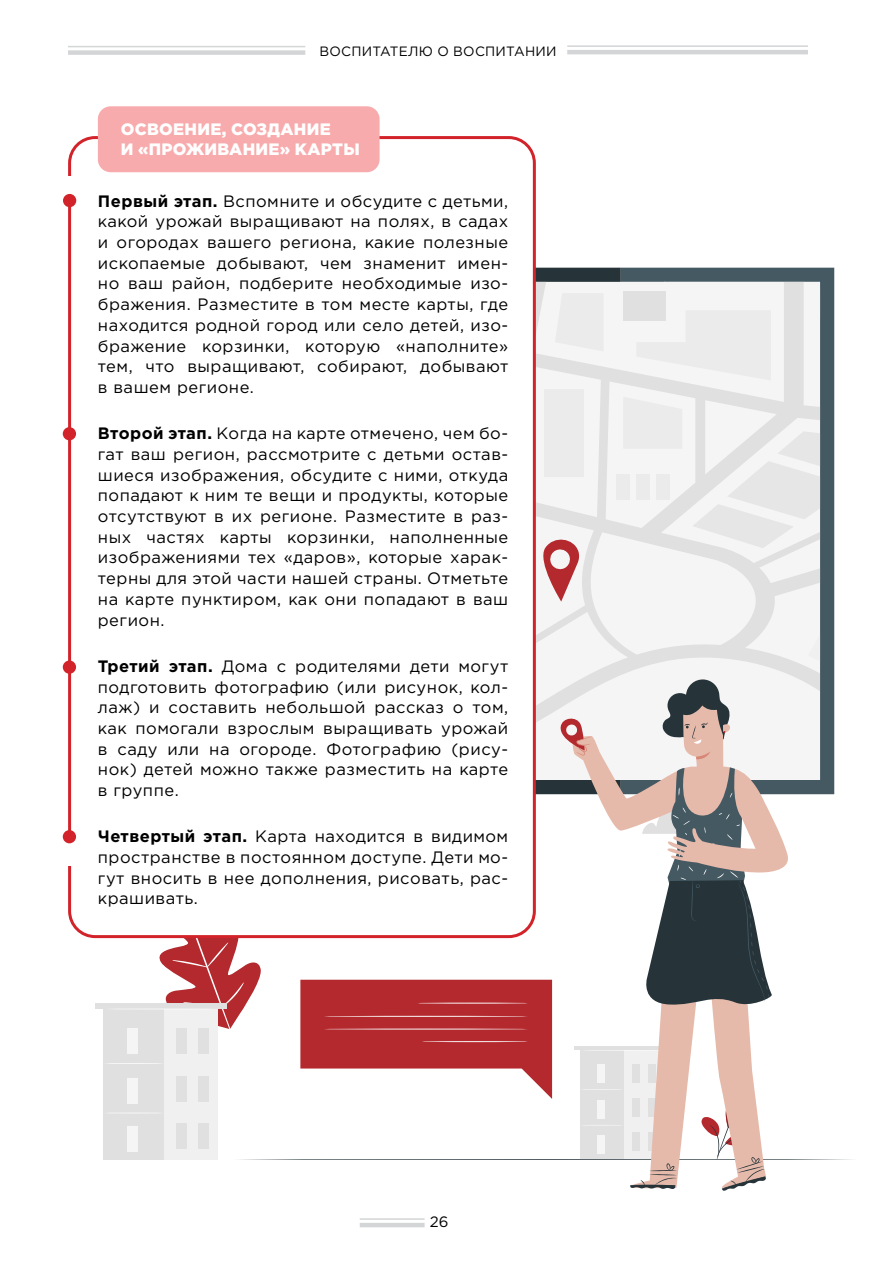
<style>
.page{position:relative;width:893px;height:1263px;background:#fff}
.page>*{position:absolute;margin:0;border:0;box-sizing:border-box;transform-origin:0 0}
.t1{font:16.5px/20.7px "Gotham Pro";letter-spacing:.03em;color:#000;text-align:justify}
.t2{font:900 16.5px/19.8px "Gotham Pro";letter-spacing:.02em;color:#fff}
.t3{font:15px "Gotham Pro";color:#000}
.t4{font:13.5px "Gotham Pro";letter-spacing:.02em;color:#000}
.s1{font-weight:700}
</style>
<div class="page">
<hr style="left:68px;top:46px;width:237px;height:1px;background:#d3d5d6">
<div style="left:68px;top:50px;width:237px;height:5px;background:#d3d5d6"></div>
<hr style="left:567px;top:45px;width:241px;height:2px;background:#d3d5d6">
<hr style="left:567px;top:50px;width:241px;height:4px;background:#d3d5d6">
<hr style="left:360px;top:1218px;width:65px;height:2px;background:#d3d5d6">
<hr style="left:360px;top:1223px;width:65px;height:4px;background:#d3d5d6">
<svg style="left:133px;top:938px;width:129px;height:91px"></svg>
<div style="left:104px;top:1008px;width:114px;height:151px;background:#e0e0e0"></div>
<div style="left:165px;top:1008px;width:53px;height:151px;background:#f0f0f0"></div>
<div style="left:128px;top:1029px;width:10px;height:25px;background:#f5f5f5"></div>
<div style="left:128px;top:1127px;width:10px;height:25px;background:#f5f5f5"></div>
<hr style="left:104px;top:1063px;width:61px;height:1px;background:#fff;border-radius:50%">
<div style="left:128px;top:1078px;width:10px;height:25px;background:#f5f5f5"></div>
<hr style="left:104px;top:1112px;width:61px;height:1px;background:#fff;border-radius:50%">
<div style="left:176px;top:1029px;width:10px;height:25px;background:#e0e0e0"></div>
<div style="left:198px;top:1029px;width:11px;height:25px;background:#e0e0e0"></div>
<div style="left:176px;top:1076px;width:10px;height:25px;background:#e0e0e0"></div>
<div style="left:198px;top:1076px;width:11px;height:25px;background:#e0e0e0"></div>
<div style="left:176px;top:1124px;width:10px;height:25px;background:#e0e0e0"></div>
<div style="left:198px;top:1124px;width:11px;height:25px;background:#e0e0e0"></div>
<div style="left:95px;top:1003px;width:132px;height:5px;background:#e0e0e0"></div>
<hr style="left:105px;top:1008px;width:114px;height:1px;background:#fff;border-radius:50%">
<hr style="left:234px;top:1159px;width:623px;height:1px;background:#263338;border-radius:50%">
<svg style="left:621px;top:268px;width:213px;height:526px;fill:#455963"></svg>
<svg style="left:300px;top:282px;width:520px;height:909px"></svg>
<hr style="left:324px;top:1016px;width:204px;height:1px;background:#fff;border-radius:50%">
<hr style="left:324px;top:1028px;width:204px;height:1px;background:#fff;border-radius:50%">
<hr style="left:422px;top:1041px;width:106px;height:1px;background:#fff;border-radius:50%">
<hr style="left:418px;top:1003px;width:110px;height:1px;background:#fff;border-radius:50%">
<div style="left:70px;top:138px;width:464px;height:798px;background:#fff;border-radius:26px"></div>
<div style="left:68px;top:136px;width:468px;height:802px;border:3px solid #d2232a;border-radius:26px"></div>
<div style="left:98px;top:106px;width:282px;height:66px;background:#f8abad;border-radius:13px"></div>
<div style="left:57px;top:176px;width:28px;height:23px;background:#fff"></div>
<div style="left:57px;top:840px;width:28px;height:26px;background:#fff"></div>
<div style="left:63px;top:194px;width:13px;height:13px;background:#d2232a;border-radius:50%"></div>
<div style="left:63px;top:427px;width:13px;height:13px;background:#d2232a;border-radius:50%"></div>
<div style="left:63px;top:660px;width:13px;height:14px;background:#d2232a;border-radius:50%"></div>
<div style="left:63px;top:830px;width:13px;height:13px;background:#d2232a;border-radius:50%"></div>
<p class="t4" style="left:319px;top:44px;width:239px">ВОСПИТАТЕЛЮ О ВОСПИТАНИИ</p>
<p class="t2" style="left:121px;top:119px;width:241px">ОСВОЕНИЕ, СОЗДАНИЕ<br>И «ПРОЖИВАНИЕ» КАРТЫ</p>
<p class="t1" style="left:98px;top:190px;width:412px"><span class="s1">Первый этап.</span> Вспомните и обсудите с детьми, какой урожай выращивают на полях, в садах и огородах вашего региона, какие полезные ископаемые добывают, чем знаменит имен&shy;но ваш район, подберите необходимые изо&shy;бражения. Разместите в том месте карты, где находится родной город или село детей, изо&shy;бражение корзинки, которую «наполните» тем, что выращивают, собирают, добывают в вашем регионе.</p>
<p class="t1" style="left:98px;top:423px;width:412px"><span class="s1">Второй этап.</span> Когда на карте отмечено, чем бо&shy;гат ваш регион, рассмотрите с детьми остав&shy;шиеся изображения, обсудите с ними, откуда попадают к ним те вещи и продукты, которые отсутствуют в их регионе. Разместите в раз&shy;ных частях карты корзинки, наполненные изображениями тех «даров», которые харак&shy;терны для этой части нашей страны. Отметьте на карте пунктиром, как они попадают в ваш регион.</p>
<p class="t1" style="left:98px;top:656px;width:412px"><span class="s1">Третий этап.</span> Дома с родителями дети могут подготовить фотографию (или рисунок, кол&shy;лаж) и составить небольшой рассказ о том, как помогали взрослым выращивать урожай в саду или на огороде. Фотографию (рису&shy;нок) детей можно также разместить на карте в группе.</p>
<p class="t1" style="left:98px;top:826px;width:412px"><span class="s1">Четвертый этап.</span> Карта находится в видимом пространстве в постоянном доступе. Дети мо&shy;гут вносить в нее дополнения, рисовать, рас&shy;крашивать.</p>
<p class="t3" style="left:430px;top:1213px;width:20px">26</p>
</div>
